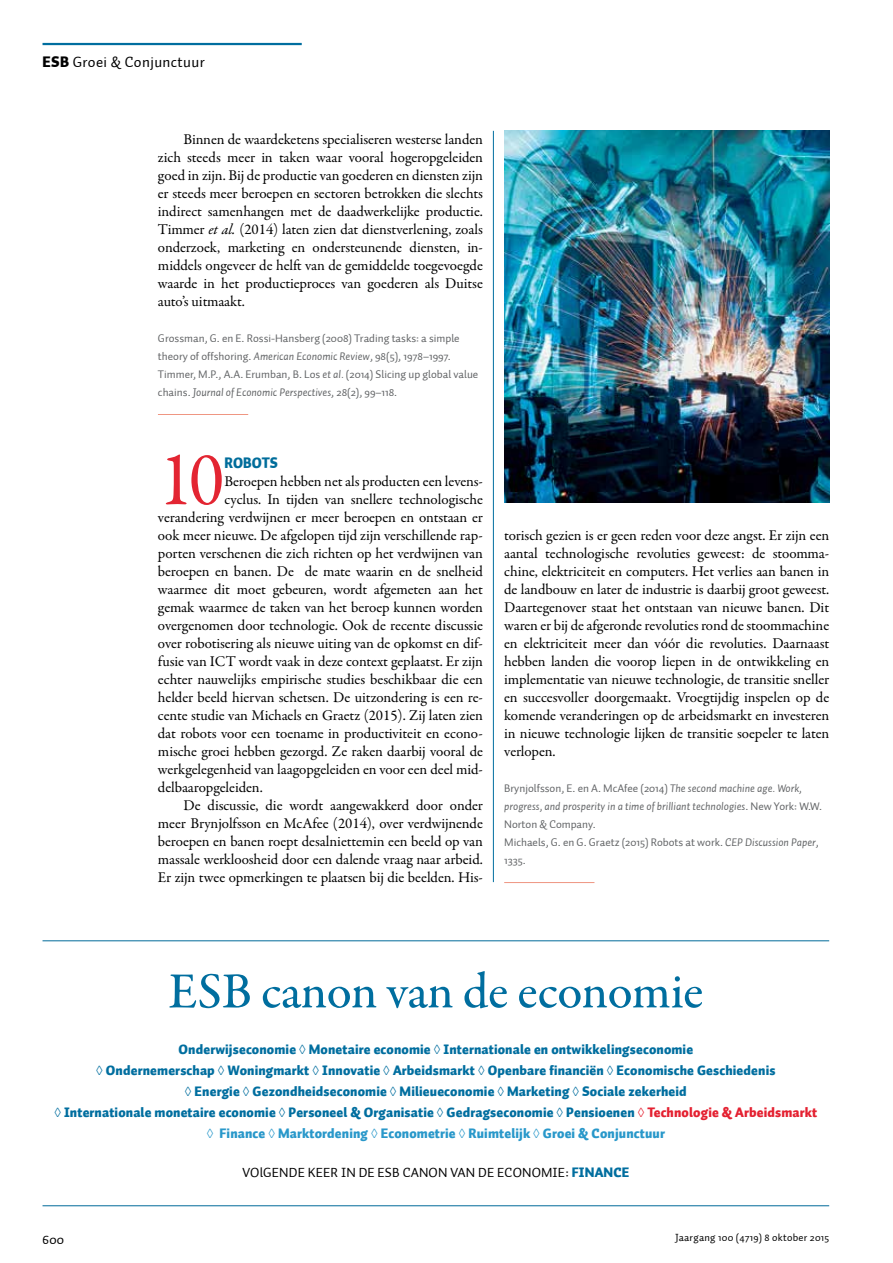
<style>
.page{position:relative;width:893px;height:1263px;background:#fff}
.page>*{position:absolute;margin:0;border:0;box-sizing:border-box;transform-origin:0 0}
.t1{font:77.55px "Garamond Premr Pro";color:#e32532;scale:.95 1}
.t2{font:500 51px "Garamond Premr Pro";letter-spacing:-.01em;color:#006e9f}
.t3{font:15px/18px "Garamond Premr Pro";letter-spacing:-.005em;color:#000;text-align:justify}
.t4{font:15px "Auto 1";letter-spacing:.025em;color:#000}
.t5{font:900 15px "Auto 1";color:#006d9b;scale:.95 1}
.t6{font:900 13.5px/21px "Auto 1";letter-spacing:.01em;color:#006e9f;text-align:center}
.t7{font:13.5px "Auto 1";letter-spacing:.01em;color:#000}
.t8{font:11.25px/18px "Auto 1";color:#626466}
.t9{font:10.5px "Auto 1";letter-spacing:.025em;color:#000}
.s1{font-weight:900}
.s2{font-style:italic}
.s3{color:#e42131}
.s4{color:#2998ca}
.s5{font-weight:900;color:#006e9f}
</style>
<div class="page">
<hr style="left:43px;top:43px;width:259px;height:2px;background:#006e9f">
<hr style="left:493px;top:131px;width:1px;height:751px;background:#006e9f">
<hr style="left:158px;top:414px;width:90px;height:1px;background:#ef9682">
<hr style="left:504px;top:882px;width:90px;height:1px;background:#ef9682">
<hr style="left:43px;top:940px;width:786px;height:1px;background:#006a99">
<hr style="left:43px;top:1205px;width:786px;height:1px;background:#006a99">
<img style="left:504px;top:131px;width:325px;height:372px">
<p class="t4" style="left:43px;top:53px;width:164px"><span class="s1">ESB</span> Groei &amp; Conjunctuur</p>
<p class="t3" style="left:158px;top:131px;width:327px;text-indent:26px">Binnen de waardeketens specialiseren westerse landen zich steeds meer in taken waar vooral hogeropgeleiden goed in zijn. Bij de productie van goederen en diensten zijn er steeds meer beroepen en sectoren betrokken die slechts indirect samenhangen met de daadwerkelijke productie.<br>Timmer <span class="s2">et al.</span> (2014) laten zien dat dienstverlening, zoals onderzoek, marketing en ondersteunende diensten, in&shy;middels ongeveer de helft van de gemiddelde toegevoegde waarde in het productieproces van goederen als Duitse auto’s uitmaakt.</p>
<p class="t8" style="left:158px;top:329px;width:322px">Grossman, G. en E. Rossi-Hansberg (2008) Trading tasks: a simple theory of offshoring. <span class="s2">American Economic Review</span>, 98(5), 1978–1997.<br>Timmer, M.P., A.A. Erumban, B. Los <span class="s2">et al.</span> (2014) Slicing up global value chains. <span class="s2">Journal of Economic Perspectives</span>, 28(2), 99–118.</p>
<h1 class="t1" style="left:158px;top:433px;width:72px">10</h1>
<p class="t5" style="left:224px;top:453px;width:58px">ROBOTS</p>
<p class="t3" style="left:224px;top:473px;width:260px">Beroepen hebben net als producten een levens-</p>
<p class="t3" style="left:224px;top:491px;width:260px">cyclus. In tijden van snellere technologische</p>
<p class="t3" style="left:158px;top:509px;width:327px">verandering verdwijnen er meer beroepen en ontstaan er</p>
<p class="t3" style="left:158px;top:527px;width:326px">ook meer nieuwe. De afgelopen tijd zijn verschillende rap-</p>
<p class="t3" style="left:158px;top:545px;width:327px">porten verschenen die zich richten op het verdwijnen van</p>
<p class="t3" style="left:158px;top:563px;width:326px">beroepen en banen. De de mate waarin en de snelheid</p>
<p class="t3" style="left:158px;top:581px;width:326px">waarmee dit moet gebeuren, wordt afgemeten aan het</p>
<p class="t3" style="left:158px;top:599px;width:326px">gemak waarmee de taken van het beroep kunnen worden</p>
<p class="t3" style="left:158px;top:617px;width:327px">overgenomen door technologie. Ook de recente discussie</p>
<p class="t3" style="left:158px;top:635px;width:327px">over robotisering als nieuwe uiting van de opkomst en dif-</p>
<p class="t3" style="left:158px;top:653px;width:326px">fusie van ICT wordt vaak in deze context geplaatst. Er zijn</p>
<p class="t3" style="left:158px;top:671px;width:327px">echter nauwelijks empirische studies beschikbaar die een</p>
<p class="t3" style="left:158px;top:689px;width:326px">helder beeld hiervan schetsen. De uitzondering is een re-</p>
<p class="t3" style="left:158px;top:707px;width:327px">cente studie van Michaels en Graetz (2015). Zij laten zien</p>
<p class="t3" style="left:158px;top:725px;width:326px">dat robots voor een toename in productiviteit en econo-</p>
<p class="t3" style="left:158px;top:743px;width:327px">mische groei hebben gezorgd. Ze raken daarbij vooral de</p>
<p class="t3" style="left:158px;top:761px;width:326px">werkgelegenheid van laagopgeleiden en voor een deel mid-</p>
<p class="t3" style="left:158px;top:779px;width:106px">delbaaropgeleiden.</p>
<p class="t3" style="left:183px;top:797px;width:301px">De discussie, die wordt aangewakkerd door onder</p>
<p class="t3" style="left:158px;top:815px;width:326px">meer Brynjolfsson en McAfee (2014), over verdwijnende</p>
<p class="t3" style="left:158px;top:833px;width:326px">beroepen en banen roept desalniettemin een beeld op van</p>
<p class="t3" style="left:158px;top:851px;width:326px">massale werkloosheid door een dalende vraag naar arbeid.</p>
<p class="t3" style="left:158px;top:869px;width:326px">Er zijn twee opmerkingen te plaatsen bij die beelden. His-</p>
<p class="t3" style="left:504px;top:527px;width:327px">torisch gezien is er geen reden voor deze angst. Er zijn een aantal technologische revoluties geweest: de stoomma&shy;chine, elektriciteit en computers. Het verlies aan banen in de landbouw en later de industrie is daarbij groot geweest.<br>Daartegenover staat het ontstaan van nieuwe banen. Dit waren er bij de afgeronde revoluties rond de stoommachine en elektriciteit meer dan vóór die revoluties. Daarnaast hebben landen die voorop liepen in de ontwikkeling en implementatie van nieuwe technologie, de transitie sneller en succesvoller doorgemaakt. Vroegtijdig inspelen op de komende veranderingen op de arbeidsmarkt en investeren in nieuwe technologie lijken de transitie soepeler te laten verlopen.</p>
<p class="t8" style="left:504px;top:779px;width:319px">Brynjolfsson, E. en A. McAfee (2014) <span class="s2">The second machine age. Work, progress, and prosperity in a time of brilliant technologies</span>. New York: W.W.<br>Norton &amp; Company.<br>Michaels, G. en G. Graetz (2015) Robots at work. <span class="s2">CEP Discussion Paper</span>, 1335.</p>
<h2 class="t2" style="left:168px;top:960px;width:536px">ESB canon van de economie</h2>
<p class="t6" style="left:54px;top:1039px;width:764px">Onderwijseconomie ◊ Monetaire economie ◊ Internationale en ontwikkelingseconomie<br>◊ Ondernemerschap ◊ Woningmarkt ◊ Innovatie ◊ Arbeidsmarkt ◊ Openbare financiën ◊ Economische Geschiedenis<br>◊ Energie ◊ Gezondheidseconomie ◊ Milieueconomie ◊ Marketing ◊ Sociale zekerheid<br>◊ Internationale monetaire economie ◊ Personeel &amp; Organisatie ◊ Gedragseconomie ◊ Pensioenen <span class="s3">◊ Technologie &amp; Arbeidsmarkt </span><span class="s4">◊ Finance ◊ Marktordening ◊ Econometrie ◊ Ruimtelijk ◊ Groei &amp; Conjunctuur</span></p>
<p class="t7" style="left:242px;top:1164px;width:389px">VOlGENDE KEER IN DE ESB CANON VAN DE ECONOMIE: <span class="s5">FINANCE</span></p>
<p class="t7" style="left:43px;top:1231px;width:23px">600</p>
<p class="t9" style="left:675px;top:1231px;width:156px">Jaargang 100 (4719) 8 oktober 2015</p>
</div>
